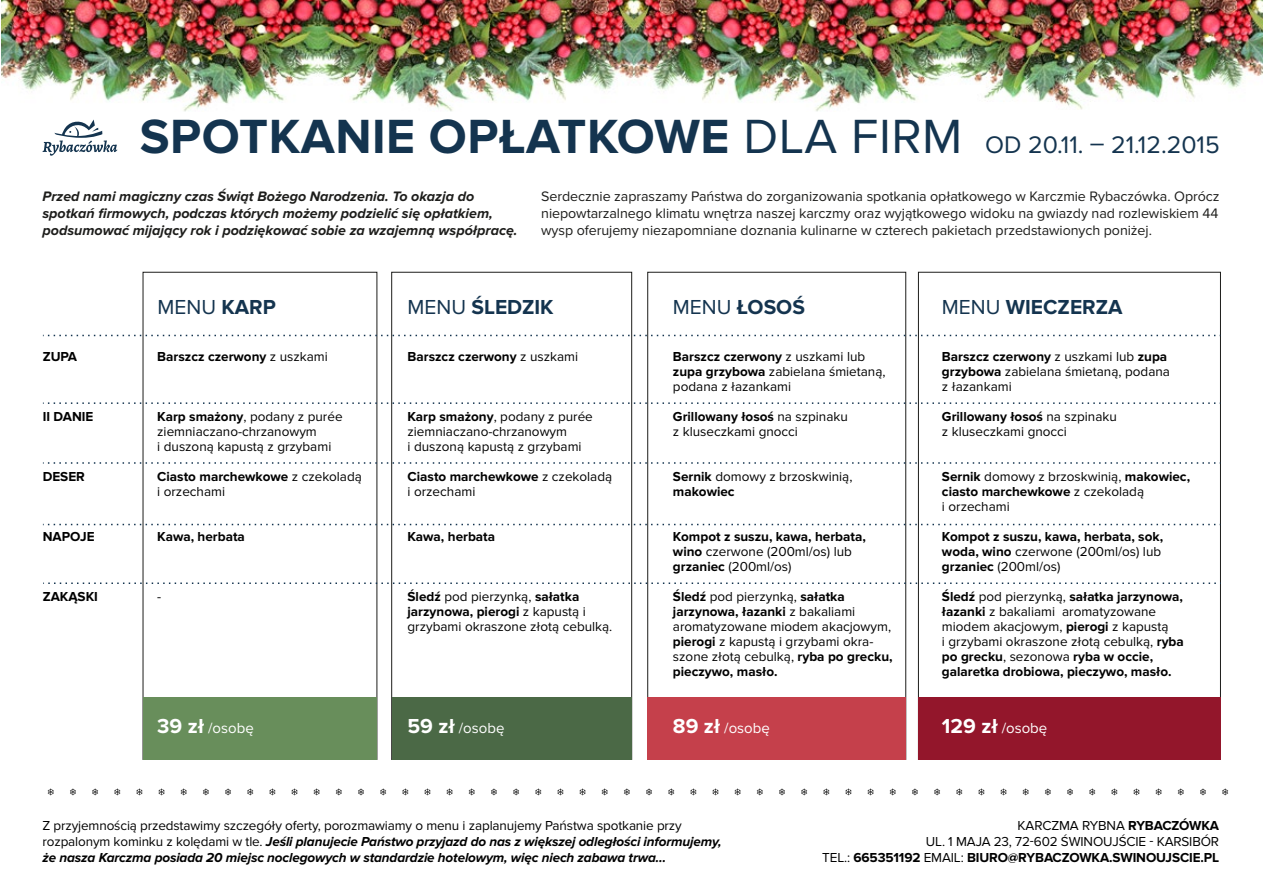
<style>
.page{position:relative;width:1263px;height:893px;background:#fff}
.page>*{position:absolute;margin:0;border:0;box-sizing:border-box;transform-origin:0 0}
.t1{font:24.9px "Proxima Nova";color:#14344f}
.t2{font:700 21px "Proxima Nova";color:#14344f}
.t3{font:21px "Proxima Nova";color:#14344f}
.t4{font:15px "Proxima Nova";color:#fff}
.t5{font:14.25px/17.1px "Proxima Nova";letter-spacing:-.005em;color:#1d1d1b;text-align:justify}
.t6{font:italic 700 14.25px/17.1px "Proxima Nova";color:#1d1d1b}
.t7{font:13.5px/15px "Proxima Nova";color:#000}
.t8{font:italic 700 13.5px/16.2px "Proxima Nova";letter-spacing:-.01em;color:#000}
.t9{font:700 13.5px/15px "Proxima Nova";color:#000}
.s1{font-weight:700;font-size:49.8px}
.s2{font-size:49.8px}
.s3{font-weight:700}
.s4{font-weight:400}
.s5{font-weight:700;font-size:21px}
.s6{font-weight:400;font-style:normal}
</style>
<div class="page">
<img style="left:319px;top:0;width:630px;height:111px">
<img style="left:2px;top:0;width:317px;height:111px">
<img style="left:949px;top:0;width:314px;height:109px">
<svg style="left:43px;top:120px;width:74px;height:36px"></svg>
<div style="left:391px;top:272px;width:241px;height:488px;border:1px solid #1d1d1b"></div>
<div style="left:143px;top:697px;width:234px;height:62px;background:#688e5b"></div>
<div style="left:392px;top:697px;width:239px;height:62px;background:#4b6946"></div>
<div style="left:648px;top:697px;width:258px;height:62px;background:#c5404b"></div>
<div style="left:918px;top:697px;width:302px;height:62px;background:#93162b"></div>
<svg style="left:43px;top:462px;width:1178px;height:2px"></svg>
<svg style="left:43px;top:402px;width:1178px;height:2px"></svg>
<svg style="left:43px;top:335px;width:1178px;height:1px"></svg>
<svg style="left:43px;top:524px;width:1178px;height:1px"></svg>
<svg style="left:43px;top:582px;width:1178px;height:2px"></svg>
<svg style="left:1222px;top:788px;width:6px;height:7px"></svg>
<svg style="left:1200px;top:788px;width:6px;height:7px"></svg>
<svg style="left:1178px;top:788px;width:6px;height:7px"></svg>
<svg style="left:1155px;top:788px;width:7px;height:7px"></svg>
<svg style="left:1133px;top:788px;width:6px;height:7px"></svg>
<svg style="left:1111px;top:788px;width:6px;height:7px"></svg>
<svg style="left:1089px;top:788px;width:6px;height:7px"></svg>
<svg style="left:1067px;top:788px;width:6px;height:7px"></svg>
<svg style="left:1045px;top:788px;width:6px;height:7px"></svg>
<svg style="left:1023px;top:788px;width:6px;height:7px"></svg>
<svg style="left:1000px;top:788px;width:6px;height:7px"></svg>
<svg style="left:978px;top:788px;width:6px;height:7px"></svg>
<svg style="left:956px;top:788px;width:6px;height:7px"></svg>
<svg style="left:934px;top:788px;width:6px;height:7px"></svg>
<svg style="left:912px;top:788px;width:6px;height:7px"></svg>
<svg style="left:890px;top:788px;width:6px;height:7px"></svg>
<svg style="left:867px;top:788px;width:7px;height:7px"></svg>
<svg style="left:845px;top:788px;width:6px;height:7px"></svg>
<svg style="left:823px;top:788px;width:6px;height:7px"></svg>
<svg style="left:801px;top:788px;width:6px;height:7px"></svg>
<svg style="left:779px;top:788px;width:6px;height:7px"></svg>
<svg style="left:757px;top:788px;width:6px;height:7px"></svg>
<svg style="left:735px;top:788px;width:6px;height:7px"></svg>
<svg style="left:712px;top:788px;width:6px;height:7px"></svg>
<svg style="left:690px;top:788px;width:6px;height:7px"></svg>
<svg style="left:668px;top:788px;width:6px;height:7px"></svg>
<svg style="left:646px;top:788px;width:6px;height:7px"></svg>
<svg style="left:624px;top:788px;width:6px;height:7px"></svg>
<svg style="left:602px;top:788px;width:6px;height:7px"></svg>
<svg style="left:579px;top:788px;width:7px;height:7px"></svg>
<svg style="left:557px;top:788px;width:6px;height:7px"></svg>
<svg style="left:535px;top:788px;width:6px;height:7px"></svg>
<svg style="left:513px;top:788px;width:6px;height:7px"></svg>
<svg style="left:491px;top:788px;width:6px;height:7px"></svg>
<svg style="left:469px;top:788px;width:6px;height:7px"></svg>
<svg style="left:447px;top:788px;width:6px;height:7px"></svg>
<svg style="left:424px;top:788px;width:6px;height:7px"></svg>
<svg style="left:402px;top:788px;width:6px;height:7px"></svg>
<svg style="left:380px;top:788px;width:6px;height:7px"></svg>
<svg style="left:358px;top:788px;width:6px;height:7px"></svg>
<svg style="left:336px;top:788px;width:6px;height:7px"></svg>
<svg style="left:314px;top:788px;width:6px;height:7px"></svg>
<svg style="left:291px;top:788px;width:7px;height:7px"></svg>
<svg style="left:269px;top:788px;width:6px;height:7px"></svg>
<svg style="left:247px;top:788px;width:6px;height:7px"></svg>
<svg style="left:225px;top:788px;width:6px;height:7px"></svg>
<svg style="left:203px;top:788px;width:6px;height:7px"></svg>
<svg style="left:181px;top:788px;width:6px;height:7px"></svg>
<svg style="left:159px;top:788px;width:6px;height:7px"></svg>
<svg style="left:136px;top:788px;width:6px;height:7px"></svg>
<svg style="left:114px;top:788px;width:6px;height:7px"></svg>
<svg style="left:92px;top:788px;width:6px;height:7px"></svg>
<svg style="left:70px;top:788px;width:6px;height:7px"></svg>
<svg style="left:48px;top:788px;width:6px;height:7px"></svg>
<h1 class="t1" style="left:140px;top:130px;width:1081px"><span class="s1">SPOTKANIE OPŁATKOWE</span> <span class="s2">DLA FIRM</span> OD 20.11. – 21.12.2015</h1>
<p class="t6" style="left:43px;top:189px;width:477px">Przed nami magiczny czas Świąt Bożego Narodzenia. To okazja do spotkań firmowych, podczas których możemy podzielić się opłatkiem, podsumować mijający rok i podziękować sobie za wzajemną współpracę.</p>
<p class="t5" style="left:541px;top:188px;width:680px">Serdecznie zapraszamy Państwa do zorganizowania spotkania opłatkowego w Karczmie Rybaczówka. Oprócz niepowtarzalnego klimatu wnętrza naszej karczmy oraz wyjątkowego widoku na gwiazdy nad rozlewiskiem 44 wysp oferujemy niezapomniane doznania kulinarne w czterech pakietach przedstawionych poniżej.</p>
<p class="t9" style="left:43px;top:350px;width:36px">ZUPA</p>
<p class="t9" style="left:43px;top:410px;width:52px">II DANIE</p>
<p class="t9" style="left:43px;top:470px;width:44px">DESER</p>
<p class="t9" style="left:43px;top:530px;width:53px">NAPOJE</p>
<p class="t9" style="left:43px;top:590px;width:57px">ZAKĄSKI</p>
<h2 class="t3" style="left:158px;top:295px;width:120px">MENU <span class="s3">KARP</span></h2>
<h2 class="t2" style="left:408px;top:295px;width:148px"><span class="s4">MENU</span> ŚLEDZIK</h2>
<h2 class="t2" style="left:673px;top:295px;width:133px"><span class="s4">MENU</span> ŁOSOŚ</h2>
<h2 class="t2" style="left:942px;top:295px;width:182px"><span class="s4">MENU</span> WIECZERZA</h2>
<p class="t9" style="left:157px;top:350px;width:172px">Barszcz czerwony <span class="s4">z uszkami</span></p>
<p class="t7" style="left:157px;top:409px;width:187px"><span class="s3">Karp smażony</span>, podany z purée ziemniaczano-chrzanowym<br>i duszoną kapustą z grzybami</p>
<p class="t7" style="left:157px;top:469px;width:206px"><span class="s3">Ciasto marchewkowe</span> z czekoladą i orzechami</p>
<p class="t9" style="left:157px;top:530px;width:89px">Kawa, herbata</p>
<p class="t7" style="left:157px;top:589px;width:6px">-</p>
<p class="t9" style="left:408px;top:350px;width:172px">Barszcz czerwony <span class="s4">z uszkami</span></p>
<p class="t7" style="left:408px;top:409px;width:187px"><span class="s3">Karp smażony</span>, podany z purée ziemniaczano-chrzanowym<br>i duszoną kapustą z grzybami</p>
<p class="t7" style="left:408px;top:469px;width:206px"><span class="s3">Ciasto marchewkowe</span> z czekoladą i orzechami</p>
<p class="t9" style="left:408px;top:530px;width:89px">Kawa, herbata</p>
<p class="t7" style="left:408px;top:589px;width:206px"><span class="s3">Śledź</span> pod pierzynką, <span class="s3">sałatka jarzynowa, pierogi</span> z kapustą i grzybami okraszone złotą cebulką.</p>
<p class="t7" style="left:673px;top:349px;width:214px"><span class="s3">Barszcz czerwony</span> z uszkami lub <span class="s3">zupa grzybowa</span> zabielana śmietaną, podana z łazankami</p>
<p class="t7" style="left:673px;top:409px;width:176px"><span class="s3">Grillowany łosoś</span> na szpinaku z kluseczkami gnocci</p>
<p class="t7" style="left:673px;top:469px;width:181px"><span class="s3">Sernik</span> domowy z brzoskwinią, <span class="s3">makowiec</span></p>
<p class="t9" style="left:673px;top:530px;width:194px">Kompot z suszu, kawa, herbata, wino <span class="s4">czerwone (200ml/os) lub </span>grzaniec <span class="s4">(200ml/os)</span></p>
<p class="t7" style="left:673px;top:589px;width:221px"><span class="s3">Śledź</span> pod pierzynką, <span class="s3">sałatka jarzynowa, łazanki</span> z bakaliami aromatyzowane miodem akacjowym, <span class="s3">pierogi</span> z kapustą i grzybami okra&shy;szone złotą cebulką, <span class="s3">ryba po grecku, pieczywo, masło.</span></p>
<p class="t7" style="left:942px;top:349px;width:230px"><span class="s3">Barszcz czerwony</span> z uszkami lub <span class="s3">zupa grzybowa</span> zabielana śmietaną, podana z łazankami</p>
<p class="t7" style="left:942px;top:409px;width:176px"><span class="s3">Grillowany łosoś</span> na szpinaku z kluseczkami gnocci</p>
<p class="t7" style="left:942px;top:469px;width:250px"><span class="s3">Sernik</span> domowy z brzoskwinią, <span class="s3">makowiec, ciasto marchewkowe</span> z czekoladą<br>i orzechami</p>
<p class="t9" style="left:942px;top:530px;width:223px">Kompot z suszu, kawa, herbata, sok, woda, wino <span class="s4">czerwone (200ml/os) lub </span>grzaniec <span class="s4">(200ml/os)</span></p>
<p class="t7" style="left:942px;top:589px;width:243px"><span class="s3">Śledź</span> pod pierzynką, <span class="s3">sałatka jarzynowa, łazanki</span> z bakaliami aromatyzowane miodem akacjowym, <span class="s3">pierogi</span> z kapustą<br>i grzybami okraszone złotą cebulką, <span class="s3">ryba po grecku</span>, sezonowa <span class="s3">ryba w occie, galaretka drobiowa, pieczywo, masło.</span></p>
<p class="t4" style="left:157px;top:720px;width:98px"><span class="s5">39 zł</span> /osobę</p>
<p class="t4" style="left:408px;top:720px;width:98px"><span class="s5">59 zł</span> /osobę</p>
<p class="t4" style="left:673px;top:720px;width:98px"><span class="s5">89 zł</span> /osobę</p>
<p class="t4" style="left:942px;top:720px;width:107px"><span class="s5">129 zł</span> /osobę</p>
<p class="t8" style="left:43px;top:818px;width:681px"><span class="s6">Z przyjemnością przedstawimy szczegóły oferty, porozmawiamy o menu i zaplanujemy Państwa spotkanie przy rozpalonym kominku z kolędami w tle.</span> Jeśli planujecie Państwo przyjazd do nas z większej odległości informujemy, że nasza Karczma posiada 20 miejsc noclegowych w standardzie hotelowym, więc niech zabawa trwa…</p>
<p class="t7" style="left:822px;top:817px;width:398px;line-height:16.2px;text-align:right">KARCZMA RYBNA <span class="s3">RYBACZÓWKA<br></span>UL. 1 MAJA 23, 72-602 ŚWINOUJŚCIE - KARSIBÓR<br>TEL.: <span class="s3">665351192</span> EMAIL: <span class="s3">BIURO@RYBACZOWKA.SWINOUJSCIE.PL</span></p>
</div>
